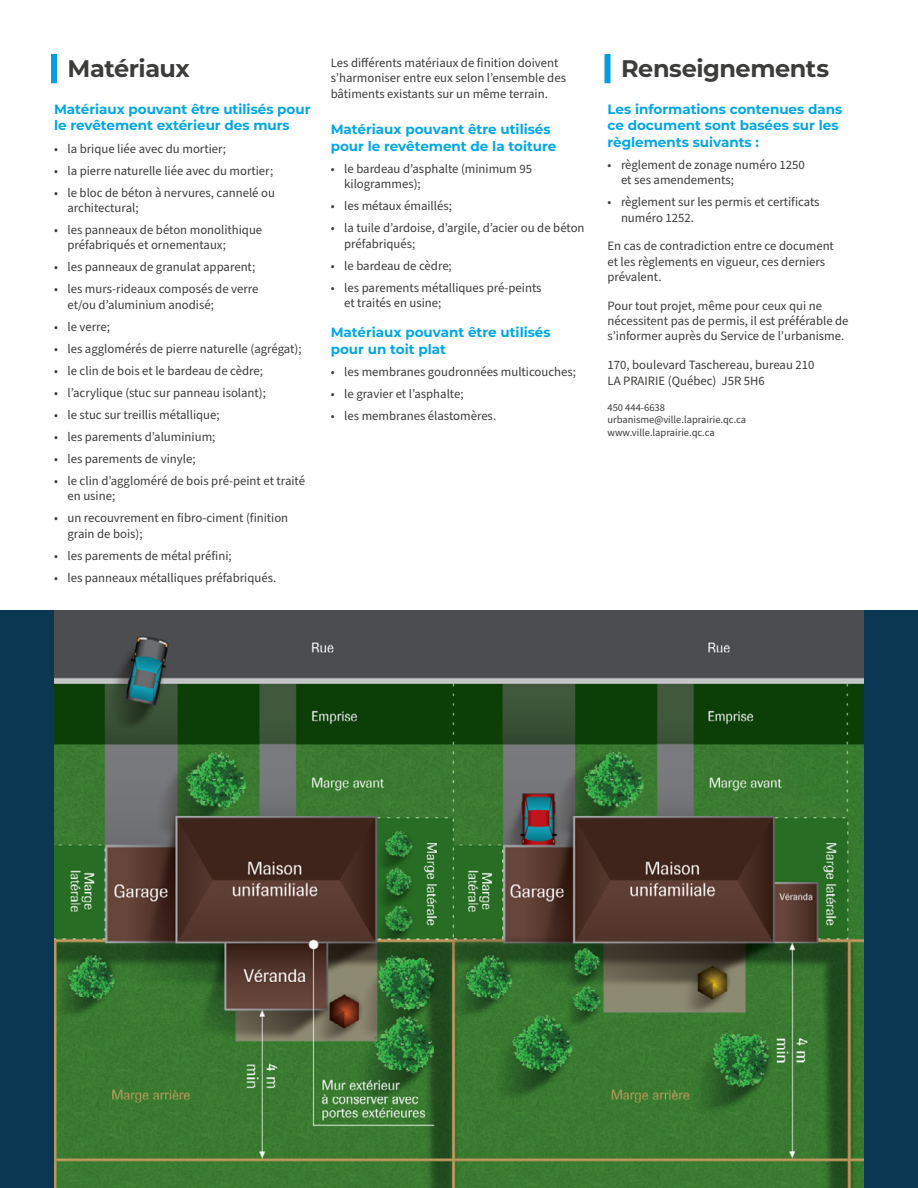
<style>
.page{position:relative;width:918px;height:1188px;background:#fff}
.page>*{position:absolute;margin:0;border:0;box-sizing:border-box;transform-origin:0 0}
.t1{font:700 24px "Montserrat";letter-spacing:-.02em;color:#3c3c3b}
.t2{font:700 13.5px/16.5px "Montserrat";color:#00a7e7}
.t3{font:12.75px/15.3px "Source Sans Pro";color:#3c3c3b}
.t4{font:10.5px/12.6px "Source Sans Pro";color:#3c3c3b}
</style>
<div class="page">
<div style="left:0;top:610px;width:918px;height:578px;background:#0c3753"></div>
<div style="left:51px;top:54px;width:6px;height:29px;background:#009fe3"></div>
<div style="left:604px;top:54px;width:6px;height:29px;background:#009fe3"></div>
<img style="left:54px;top:610px;width:810px;height:578px">
<h1 class="t1" style="left:68px;top:51px;width:124px">Matériaux</h1>
<p class="t2" style="left:54px;top:100px;width:258px">Matériaux pouvant être utilisés pour le revêtement extérieur des murs</p>
<p class="t3" style="left:54px;top:141px;width:174px">• la brique liée avec du mortier;</p>
<p class="t3" style="left:54px;top:163px;width:221px">• la pierre naturelle liée avec du mortier;</p>
<p class="t3" style="left:68px;top:185px;width:209px;text-indent:-14px">• le bloc de béton à nervures, cannelé ou architectural;</p>
<p class="t3" style="left:68px;top:222px;width:196px;text-indent:-14px">• les panneaux de béton monolithique préfabriqués et ornementaux;</p>
<p class="t3" style="left:54px;top:260px;width:203px">• les panneaux de granulat apparent;</p>
<p class="t3" style="left:68px;top:282px;width:193px;text-indent:-14px">• les murs-rideaux composés de verre et/ou d’aluminium anodisé;</p>
<p class="t3" style="left:54px;top:319px;width:58px">• le verre;</p>
<p class="t3" style="left:54px;top:341px;width:249px">• les agglomérés de pierre naturelle (agrégat);</p>
<p class="t3" style="left:54px;top:363px;width:210px">• le clin de bois et le bardeau de cèdre;</p>
<p class="t3" style="left:54px;top:385px;width:213px">• l’acrylique (stuc sur panneau isolant);</p>
<p class="t3" style="left:54px;top:407px;width:167px">• le stuc sur treillis métallique;</p>
<p class="t3" style="left:54px;top:429px;width:163px">• les parements d’aluminium;</p>
<p class="t3" style="left:54px;top:451px;width:143px">• les parements de vinyle;</p>
<p class="t3" style="left:68px;top:474px;width:239px;text-indent:-14px">• le clin d’aggloméré de bois pré-peint et traité en usine;</p>
<p class="t3" style="left:68px;top:511px;width:222px;text-indent:-14px">• un recouvrement en fibro-ciment (finition grain de bois);</p>
<p class="t3" style="left:54px;top:548px;width:179px">• les parements de métal préfini;</p>
<p class="t3" style="left:54px;top:570px;width:224px">• les panneaux métalliques préfabriqués.</p>
<p class="t3" style="left:331px;top:55px;width:237px">Les différents matériaux de finition doivent s’harmoniser entre eux selon l’ensemble des bâtiments existants sur un même terrain.</p>
<p class="t2" style="left:331px;top:121px;width:227px">Matériaux pouvant être utilisés pour le revêtement de la toiture</p>
<p class="t3" style="left:344px;top:161px;width:189px;text-indent:-14px">• le bardeau d’asphalte (minimum 95 kilogrammes);</p>
<p class="t3" style="left:331px;top:199px;width:123px">• les métaux émaillés;</p>
<p class="t3" style="left:344px;top:221px;width:242px;text-indent:-14px">• la tuile d’ardoise, d’argile, d’acier ou de béton préfabriqués;</p>
<p class="t3" style="left:331px;top:258px;width:123px">• le bardeau de cèdre;</p>
<p class="t3" style="left:344px;top:280px;width:199px;text-indent:-14px">• les parements métalliques pré-peints et traités en usine;</p>
<p class="t2" style="left:331px;top:323px;width:221px">Matériaux pouvant être utilisés pour un toit plat</p>
<p class="t3" style="left:331px;top:364px;width:247px">• les membranes goudronnées multicouches;</p>
<p class="t3" style="left:331px;top:386px;width:134px">• le gravier et l’asphalte;</p>
<p class="t3" style="left:331px;top:408px;width:167px">• les membranes élastomères.</p>
<h1 class="t1" style="left:621px;top:51px;width:210px">Renseignements</h1>
<p class="t2" style="left:608px;top:100px;width:236px">Les informations contenues dans ce document sont basées sur les règlements suivants :</p>
<p class="t3" style="left:621px;top:158px;width:185px;text-indent:-14px">• règlement de zonage numéro 1250 et ses amendements;</p>
<p class="t3" style="left:621px;top:195px;width:200px;text-indent:-14px">• règlement sur les permis et certificats numéro 1252.</p>
<p class="t3" style="left:608px;top:239px;width:228px">En cas de contradiction entre ce document et les règlements en vigueur, ces derniers prévalent.</p>
<p class="t3" style="left:608px;top:298px;width:243px">Pour tout projet, même pour ceux qui ne nécessitent pas de permis, il est préférable de s’informer auprès du Service de l’urbanisme.</p>
<p class="t3" style="left:608px;top:358px;width:209px">170, boulevard Taschereau, bureau 210<br>LA PRAIRIE (Québec) J5R 5H6</p>
<p class="t4" style="left:608px;top:401px;width:140px">450 444-6638 urbanisme@ville.laprairie.qc.ca www.ville.laprairie.qc.ca</p>
</div>
